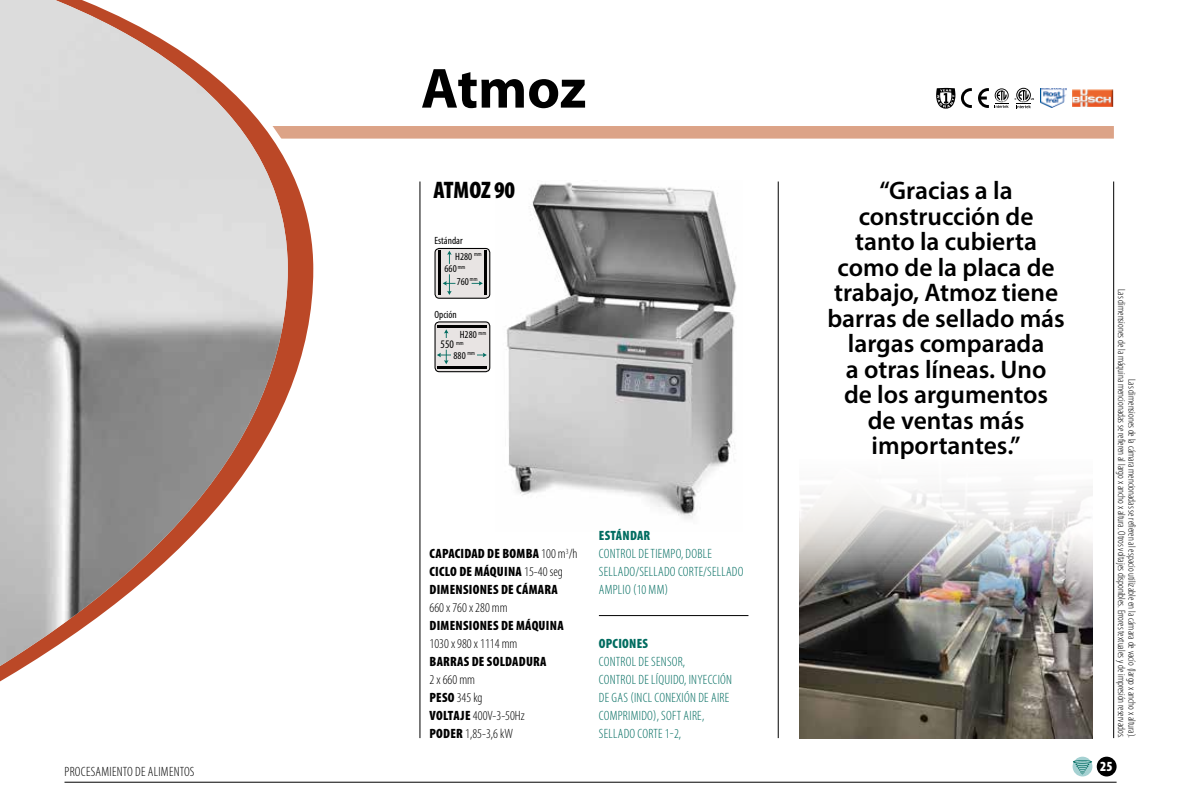
<style>
.page{position:relative;width:1178px;height:808px;background:#fff}
.page>*{position:absolute;margin:0;border:0;box-sizing:border-box;transform-origin:0 0}
.t1{font:700 57px "Myriad Pro";letter-spacing:-.005em;color:#000}
.t2{font:600 25.5px/25.5px "Myriad Pro";color:#000;text-align:center}
.t3{font:900 condensed 24px "Myriad Pro";color:#000}
.t4{font:900 condensed 13.95px "Myriad Pro";color:#fff}
.t5{font:300 condensed 13.5px/18px "Myriad Pro";letter-spacing:.02em;color:#006c60}
.t6{font:900 condensed 13.5px/18px "Myriad Pro";letter-spacing:.02em;color:#000}
.t7{font:300 condensed 13.5px/18px "Myriad Pro";color:#000}
.t8{font:300 condensed 13.5px "Myriad Pro";letter-spacing:.02em;color:#000}
.t9{font:900 condensed 13.5px "Myriad Pro";letter-spacing:.02em;color:#006c60}
.t10{font:condensed 11.55px "Myriad Pro";color:#000}
.t11{font:300 condensed 10.5px/10.5px "Myriad Pro";color:#000;text-align:right}
.t12{font:condensed 10.5px/12.5px "Myriad Pro";color:#000}
.s1{font-weight:300}
.s2{font-weight:900}
</style>
<div class="page">
<hr style="left:64px;top:782px;width:1052px;height:1px;background:#000">
<div style="left:1097px;top:757px;width:19px;height:19px;background:#000;border-radius:50%"></div>
<div style="left:1072px;top:757px;width:20px;height:19px;background:#a5d1d2;border-radius:50%"></div>
<svg style="left:1073px;top:760px;width:19px;height:4px"></svg>
<svg style="left:1075px;top:761px;width:15px;height:14px"></svg>
<img style="left:506px;top:182px;width:231px;height:337px">
<div style="left:62px;top:126px;width:1052px;height:13px;background:#dca387"></div>
<hr style="left:420px;top:181px;width:1px;height:557px;background:#000">
<hr style="left:1113px;top:181px;width:1px;height:557px;background:#000">
<hr style="left:778px;top:181px;width:1px;height:557px;background:#000">
<hr style="left:599px;top:615px;width:149px;height:1px;background:#000">
<svg style="left:288px;top:138px;width:37px;height:645px"></svg>
<img style="left:0;top:0;width:288px;height:666px">
<img style="left:800px;top:486px;width:292px;height:252px">
<div style="left:435px;top:248px;width:55px;height:50px;background:#e8e4e3;border-radius:4px"></div>
<div style="left:434px;top:248px;width:56px;height:51px;border:1px solid #000;border-radius:4px"></div>
<hr style="left:438px;top:251px;width:2px;height:44px;background:#000">
<hr style="left:485px;top:251px;width:2px;height:44px;background:#000">
<svg style="left:447px;top:251px;width:5px;height:13px"></svg>
<svg style="left:443px;top:274px;width:12px;height:21px"></svg>
<svg style="left:472px;top:281px;width:11px;height:5px"></svg>
<div style="left:435px;top:322px;width:55px;height:50px;background:#e8e4e3;border-radius:4px"></div>
<div style="left:434px;top:321px;width:56px;height:51px;border:1px solid #000;border-radius:4px"></div>
<hr style="left:438px;top:366px;width:49px;height:2px;background:#000">
<hr style="left:438px;top:325px;width:49px;height:2px;background:#000">
<svg style="left:437px;top:329px;width:14px;height:35px"></svg>
<div style="left:436px;top:339px;width:32px;height:10px;background:#e8e4e3"></div>
<svg style="left:936px;top:88px;width:19px;height:21px"></svg>
<svg style="left:961px;top:88px;width:11px;height:20px"></svg>
<svg style="left:978px;top:88px;width:11px;height:20px"></svg>
<svg style="left:1015px;top:88px;width:19px;height:20px"></svg>
<svg style="left:995px;top:88px;width:14px;height:20px"></svg>
<img style="left:1040px;top:88px;width:26px;height:20px">
<img style="left:1072px;top:90px;width:41px;height:17px">
<svg style="left:477px;top:353px;width:10px;height:4px"></svg>
<p class="t8" style="left:64px;top:765px;width:132px">PROCESAMIENTO DE ALIMENTOS</p>
<h1 class="t1" style="left:421px;top:56px;width:167px">Atmoz</h1>
<h3 class="t3" style="left:433px;top:177px;width:83px">ATMOZ 90</h3>
<p class="t12" style="left:434px;top:234px;width:30px">Estándar</p>
<p class="t12" style="left:445px;top:250px;width:39px;text-indent:11px">H280 <sup>mm<br></sup>660 <sup>mm</sup></p>
<p class="t12" style="left:457px;top:275px;width:22px">760 <sup>mm</sup></p>
<p class="t12" style="left:434px;top:308px;width:24px">Opción</p>
<p class="t12" style="left:460px;top:328px;width:28px">H280 <sup>mm</sup></p>
<p class="t10" style="left:441px;top:337px;width:24px">550 <sup>mm</sup></p>
<p class="t12" style="left:454px;top:349px;width:23px">880 <sup>mm</sup></p>
<p class="t6" style="left:429px;top:545px;width:149px">CAPACIDAD DE BOMBA <span class="s1">100 m</span><sup>3</sup><span class="s1">/h<br></span>CICLO DE MÁQUINA <span class="s1">15-40 seg<br></span>DIMENSIONES DE CÁMARA</p>
<p class="t7" style="left:429px;top:599px;width:80px">660 x 760 x 280 mm</p>
<p class="t6" style="left:429px;top:617px;width:136px">DIMENSIONES DE MÁQUINA</p>
<p class="t7" style="left:429px;top:635px;width:89px">1030 x 980 x 1114 mm</p>
<p class="t6" style="left:429px;top:653px;width:119px">BARRAS DE SOLDADURA</p>
<p class="t7" style="left:429px;top:671px;width:97px">2 x 660 mm<br><span class="s2">PESO</span> 345 kg<br><span class="s2">VOLTAJE</span> 400V-3-50Hz<br><span class="s2">PODER</span> 1,85-3,6 kW</p>
<p class="t9" style="left:599px;top:528px;width:53px">ESTÁNDAR</p>
<p class="t5" style="left:599px;top:545px;width:146px">CONTROL DE TIEMPO, DOBLE<br>SELLADO/SELLADO CORTE/SELLADO<br>AMPLIO (10 MM)</p>
<p class="t9" style="left:599px;top:636px;width:51px">OPCIONES</p>
<p class="t5" style="left:599px;top:653px;width:135px">CONTROL DE SENSOR,<br>CONTROL DE LÍQUIDO, INYECCIÓN<br>DE GAS (INCL CONEXIÓN DE AIRE<br>COMPRIMIDO), SOFT AIRE,<br>SELLADO CORTE 1-2,</p>
<h2 class="t2" style="left:827px;top:177px;width:239px">“Gracias a la construcción de tanto la cubierta como de la placa de trabajo, Atmoz tiene barras de sellado más largas comparada<br>a otras líneas. Uno<br>de los argumentos de ventas más importantes.”</h2>
<p class="t11" style="left:1137px;top:289px;width:450px;rotate:90deg">Las dimensiones de la cámara mencionadas se refieren al espacio utilizable en la cámara de vacío (largo x ancho x altura).<br>Las dimensiones de la máquina mencionadas se refieren al largo x ancho x altura. Otros voltajes disponibles. Errores textuales y de impresión reservados.</p>
<h3 class="t4" style="left:1100px;top:758px;width:14px">25</h3>
</div>
